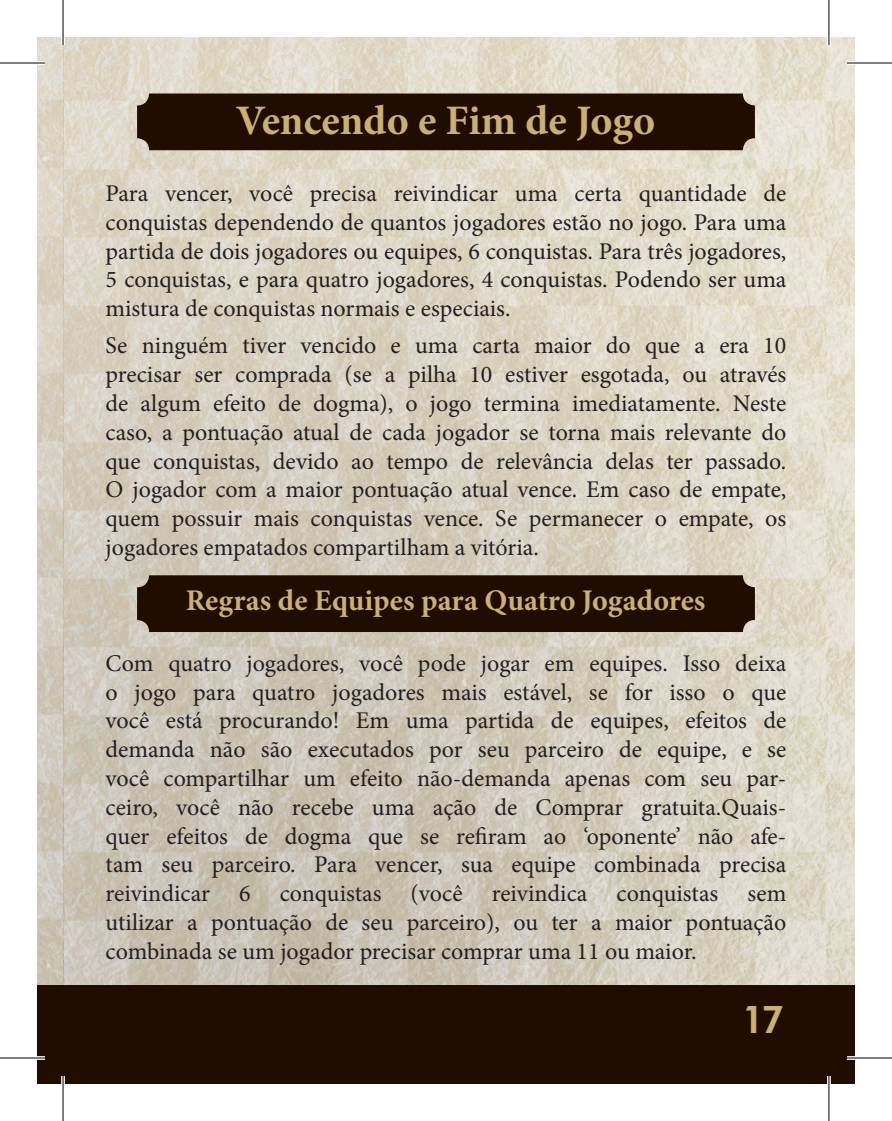
<style>
.page{position:relative;width:892px;height:1121px;background:#fff}
.page>*{position:absolute;margin:0;border:0;box-sizing:border-box;transform-origin:0 0}
.t1{font:700 42px "Minion Pro";color:#c9b078}
.t2{font:800 36px "Futura";color:#c9b078}
.t3{font:700 30px "Minion Pro";color:#c9b078}
.t4{font:24px/28.8px "Minion Pro";color:#231f20;text-align:justify}
</style>
<div class="page">
<img style="left:37px;top:37px;width:817px;height:949px">
<div style="left:37px;top:986px;width:817px;height:97px;background:#200c00"></div>
<div style="left:137px;top:94px;width:617px;height:56px;background:#200c00;border-radius:12px"></div>
<div style="left:137px;top:575px;width:617px;height:57px;background:#200c00;border-radius:12px"></div>
<hr style="left:0;top:61px;width:45px;height:4px;background:#fff">
<hr style="left:846px;top:61px;width:45px;height:4px;background:#fff">
<svg style="left:0;top:1056px;width:45px;height:4px"></svg>
<svg style="left:847px;top:1056px;width:44px;height:4px"></svg>
<hr style="left:61px;top:0;width:4px;height:45px;background:#fff">
<svg style="left:61px;top:1076px;width:4px;height:8px"></svg>
<svg style="left:826px;top:0;width:4px;height:45px"></svg>
<svg style="left:826px;top:1076px;width:4px;height:45px"></svg>
<hr style="left:0;top:62px;width:45px;height:2px;background:#000">
<hr style="left:846px;top:62px;width:45px;height:2px;background:#000">
<hr style="left:0;top:1057px;width:45px;height:1px;background:#000">
<hr style="left:846px;top:1057px;width:45px;height:1px;background:#000">
<hr style="left:62px;top:0;width:2px;height:45px;background:#000">
<hr style="left:62px;top:1076px;width:2px;height:45px;background:#000">
<hr style="left:828px;top:0;width:1px;height:45px;background:#000">
<hr style="left:828px;top:1076px;width:1px;height:45px;background:#000">
<p class="t1" style="left:236px;top:91px;width:421px">Vencendo e Fim de Jogo</p>
<p class="t4" style="left:106px;top:179px;width:682px">Para vencer, você precisa reivindicar uma certa quantidade de conquistas dependendo de quantos jogadores estão no jogo. Para uma partida de dois jogadores ou equipes, 6 conquistas. Para três jogadores, 5 conquistas, e para quatro jogadores, 4 conquistas. Podendo ser uma mistura de conquistas normais e especiais.</p>
<p class="t4" style="left:106px;top:331px;width:682px">Se ninguém tiver vencido e uma carta maior do que a era 10 precisar ser comprada (se a pilha 10 estiver esgotada, ou através de algum efeito de dogma), o jogo termina imediatamente. Neste caso, a pontuação atual de cada jogador se torna mais relevante do que conquistas, devido ao tempo de relevância delas ter passado.<br>O jogador com a maior pontuação atual vence. Em caso de empate, quem possuir mais conquistas vence. Se permanecer o empate, os jogadores empatados compartilham a vitória.</p>
<p class="t3" style="left:186px;top:580px;width:521px">Regras de Equipes para Quatro Jogadores</p>
<p class="t4" style="left:106px;top:649px;width:682px">Com quatro jogadores, você pode jogar em equipes. Isso deixa o jogo para quatro jogadores mais estável, se for isso o que você está procurando! Em uma partida de equipes, efeitos de demanda não são executados por seu parceiro de equipe, e se você compartilhar um efeito não-demanda apenas com seu par&shy;ceiro, você não recebe uma ação de Comprar gratuita.Quais&shy;quer efeitos de dogma que se refiram ao ‘oponente’ não afe&shy;tam seu parceiro. Para vencer, sua equipe combinada precisa reivindicar 6 conquistas (você reivindica conquistas sem utilizar a pontuação de seu parceiro), ou ter a maior pontuação combinada se um jogador precisar comprar uma 11 ou maior.</p>
<h2 class="t2" style="left:741px;top:995px;width:43px">17</h2>
</div>
